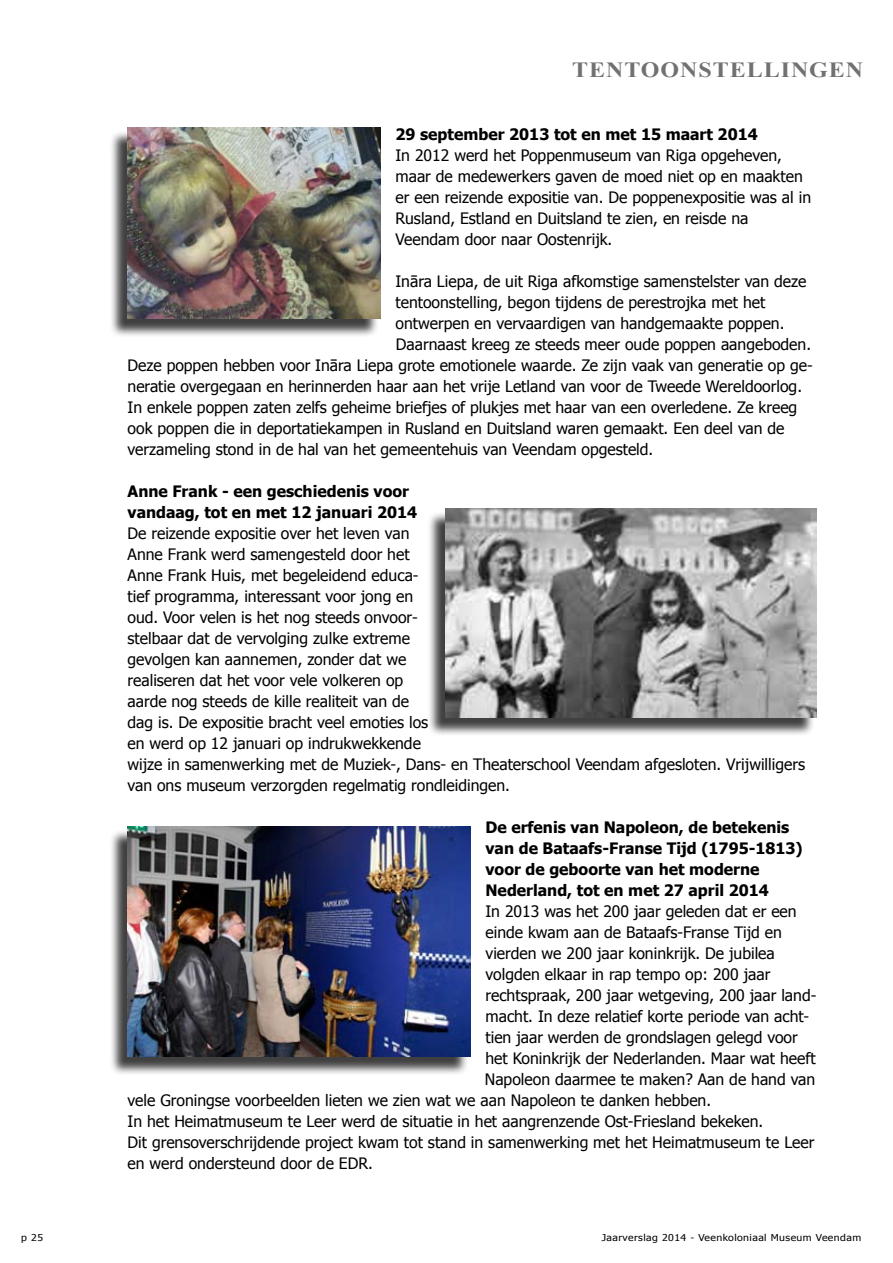
<style>
.page{position:relative;width:893px;height:1263px;background:#fff}
.page>*{position:absolute;margin:0;border:0;box-sizing:border-box;transform-origin:0 0}
.t1{font:700 21.6px "Times New Roman";letter-spacing:.04em;color:#707173;scale:1.11 1}
.t2{font:15.75px/21px "Tahoma";color:#000}
.t3{font:700 15.75px/21px "Tahoma";color:#000}
.t4{font:9.45px "Tahoma";letter-spacing:.04em;color:#000;scale:1.11 1}
</style>
<div class="page">
<div style="left:109px;top:829px;width:366px;height:253px;background:#000;opacity:.75"></div>
<img style="left:128px;top:826px;width:343px;height:230px">
<div style="left:427px;top:511px;width:394px;height:233px;background:#000;opacity:.75"></div>
<img style="left:445px;top:508px;width:371px;height:209px">
<div style="left:109px;top:130px;width:277px;height:214px;background:#000;opacity:.75"></div>
<img style="left:128px;top:128px;width:253px;height:191px">
<h1 class="t1" style="left:572px;top:54px;width:264px">TENTOONSTELLINGEN</h1>
<p class="t3" style="left:395px;top:124px;width:364px">29 september 2013 tot en met 15 maart 2014</p>
<p class="t2" style="left:395px;top:145px;width:417px">In 2012 werd het Poppenmuseum van Riga opgeheven, maar de medewerkers gaven de moed niet op en maakten er een reizende expositie van. De poppenexpositie was al in Rusland, Estland en Duitsland te zien, en reisde na Veendam door naar Oostenrijk.</p>
<p class="t2" style="left:395px;top:271px;width:412px">Ināra Liepa, de uit Riga afkomstige samenstelster van deze</p>
<p class="t2" style="left:395px;top:292px;width:371px">tentoonstelling, begon tijdens de perestrojka met het</p>
<p class="t2" style="left:395px;top:313px;width:391px">ontwerpen en vervaardigen van handgemaakte poppen.</p>
<p class="t2" style="left:396px;top:334px;width:417px">Daarnaast kreeg ze steeds meer oude poppen aangeboden.</p>
<p class="t2" style="left:128px;top:355px;width:687px">Deze poppen hebben voor Ināra Liepa grote emotionele waarde. Ze zijn vaak van generatie op ge-</p>
<p class="t2" style="left:128px;top:376px;width:676px">neratie overgegaan en herinnerden haar aan het vrije Letland van voor de Tweede Wereldoorlog.</p>
<p class="t2" style="left:128px;top:397px;width:671px">In enkele poppen zaten zelfs geheime briefjes of plukjes met haar van een overledene. Ze kreeg</p>
<p class="t2" style="left:128px;top:418px;width:658px">ook poppen die in deportatiekampen in Rusland en Duitsland waren gemaakt. Een deel van de</p>
<p class="t2" style="left:128px;top:439px;width:527px">verzameling stond in de hal van het gemeentehuis van Veendam opgesteld.</p>
<p class="t3" style="left:128px;top:481px;width:291px">Anne Frank - een geschiedenis voor vandaag, tot en met 12 januari 2014</p>
<p class="t2" style="left:128px;top:523px;width:679px">De reizende expositie over het leven van<br>Anne Frank werd samengesteld door het<br>Anne Frank Huis, met begeleidend educa-<br>tief programma, interessant voor jong en<br>oud. Voor velen is het nog steeds onvoor-<br>stelbaar dat de vervolging zulke extreme<br>gevolgen kan aannemen, zonder dat we<br>realiseren dat het voor vele volkeren op<br>aarde nog steeds de kille realiteit van de<br>dag is. De expositie bracht veel emoties los<br>en werd op 12 januari op indrukwekkende<br>wijze in samenwerking met de Muziek-, Dans- en Theaterschool Veendam afgesloten. Vrijwilligers van ons museum verzorgden regelmatig rondleidingen.</p>
<p class="t3" style="left:485px;top:817px;width:319px">De erfenis van Napoleon, de betekenis van de Bataafs-Franse Tijd (1795-1813) voor de geboorte van het moderne Nederland, tot en met 27 april 2014</p>
<p class="t2" style="left:485px;top:901px;width:313px">In 2013 was het 200 jaar geleden dat er een</p>
<p class="t2" style="left:485px;top:922px;width:298px">einde kwam aan de Bataafs-Franse Tijd en</p>
<p class="t2" style="left:485px;top:943px;width:291px">vierden we 200 jaar koninkrijk. De jubilea</p>
<p class="t2" style="left:485px;top:964px;width:286px">volgden elkaar in rap tempo op: 200 jaar</p>
<p class="t2" style="left:485px;top:985px;width:332px">rechtspraak, 200 jaar wetgeving, 200 jaar land-</p>
<p class="t2" style="left:485px;top:1006px;width:325px">macht. In deze relatief korte periode van acht-</p>
<p class="t2" style="left:485px;top:1027px;width:314px">tien jaar werden de grondslagen gelegd voor</p>
<p class="t2" style="left:485px;top:1048px;width:332px">het Koninkrijk der Nederlanden. Maar wat heeft</p>
<p class="t2" style="left:485px;top:1069px;width:332px">Napoleon daarmee te maken? Aan de hand van</p>
<p class="t2" style="left:128px;top:1090px;width:585px">vele Groningse voorbeelden lieten we zien wat we aan Napoleon te danken hebben.</p>
<p class="t2" style="left:128px;top:1111px;width:637px">In het Heimatmuseum te Leer werd de situatie in het aangrenzende Ost-Friesland bekeken.</p>
<p class="t2" style="left:128px;top:1132px;width:688px">Dit grensoverschrijdende project kwam tot stand in samenwerking met het Heimatmuseum te Leer</p>
<p class="t2" style="left:128px;top:1153px;width:247px">en werd ondersteund door de EDR.</p>
<p class="t4" style="left:21px;top:1231px;width:21px">p 25</p>
<p class="t4" style="left:602px;top:1231px;width:235px">Jaarverslag 2014 - Veenkoloniaal Museum Veendam</p>
</div>
